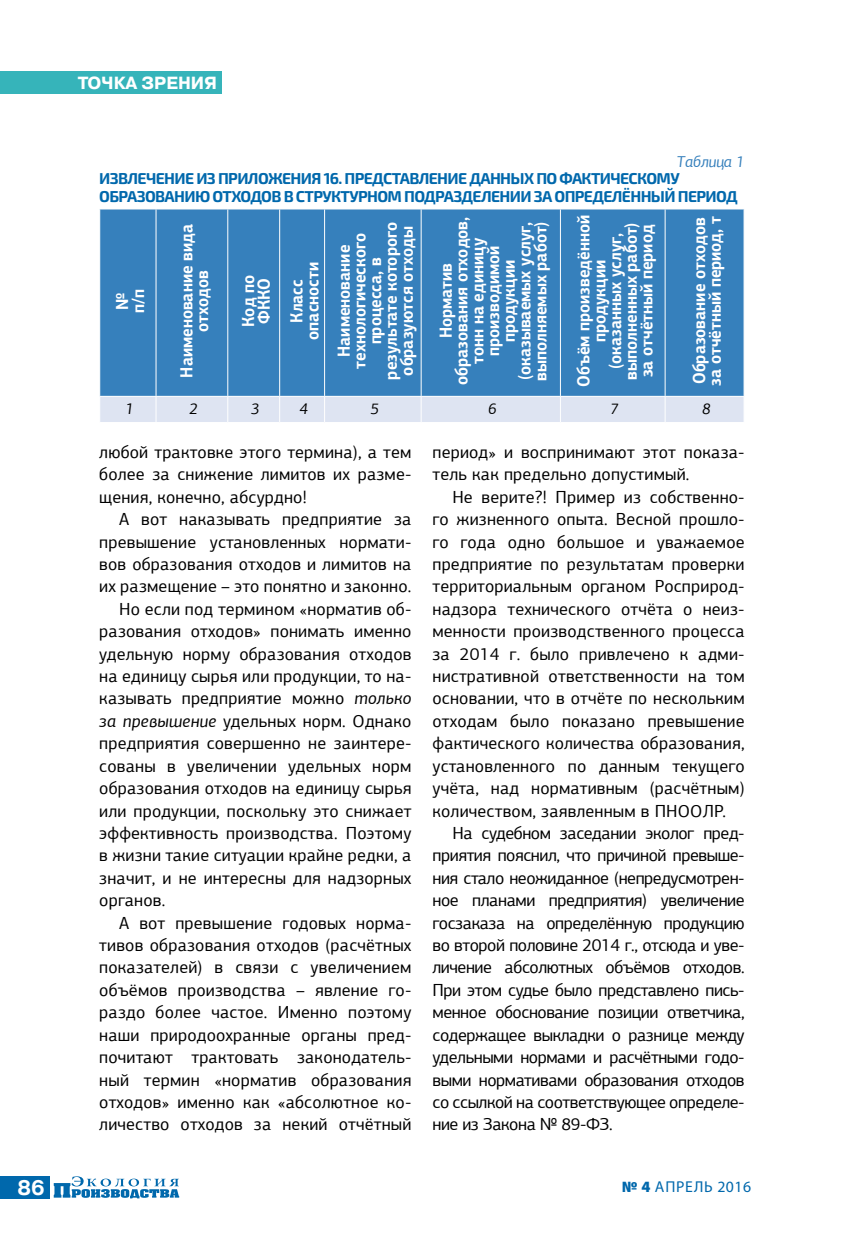
<style>
.page{position:relative;width:844px;height:1241px;background:#fff}
.page>*{position:absolute;margin:0;border:0;box-sizing:border-box;transform-origin:0 0}
.t1{font:700 21px "Pragmatica C";color:#fff}
.t2{font:17.5px/22.4px "PF Agora Sans Pro";letter-spacing:.01em;color:#000;text-align:justify}
.t3{font:700 17.5px/15.8px "PF Agora Sans Pro";color:#fff;text-align:center;scale:.9 1}
.t4{font:700 17.5px "Pragmatica C";color:#fff}
.t5{font:700 15.75px/17.5px "Exo 2.0";letter-spacing:-.04em;color:#0068ac}
.t6{font:15.75px "Myriad Pro";letter-spacing:.045em;color:#0068ac}
.t7{font:italic 15.75px "PF Agora Sans Pro";color:#3680bc}
.t8{font:italic 15.75px "PF Agora Sans Pro";color:#000}
.s1{font-style:italic}
.s2{font-weight:900}
</style>
<div class="page">
<div style="left:0;top:1176px;width:50px;height:22px;background:#0068ac"></div>
<svg style="left:54px;top:1176px;width:125px;height:22px"></svg>
<div style="left:0;top:71px;width:222px;height:22px;background:#36b4ba"></div>
<div style="left:100px;top:209px;width:643px;height:187px;background:#3680bc"></div>
<div style="left:100px;top:397px;width:644px;height:25px;background:#dee4f2"></div>
<hr style="left:155px;top:209px;width:1px;height:187px;background:#fff">
<hr style="left:227px;top:209px;width:1px;height:187px;background:#fff">
<hr style="left:279px;top:209px;width:1px;height:187px;background:#fff">
<hr style="left:324px;top:209px;width:1px;height:187px;background:#fff">
<hr style="left:420px;top:209px;width:1px;height:187px;background:#fff">
<hr style="left:560px;top:209px;width:1px;height:187px;background:#fff">
<hr style="left:664px;top:209px;width:1px;height:187px;background:#fff">
<p class="t4" style="left:78px;top:73px;width:141px">точка зрения</p>
<p class="t7" style="left:676px;top:152px;width:70px">Таблица 1</p>
<p class="t5" style="left:99px;top:170px;width:639px">ИЗВЛЕЧЕНИЕ ИЗ ПРИЛОЖЕНИЯ 16. ПРЕДСТАВЛЕНИЕ ДАННЫХ ПО ФАКТИЧЕСКОМУ<br>ОБРАЗОВАНИЮ ОТХОДОВ В СТРУКТУРНОМ ПОДРАЗДЕЛЕНИИ ЗА ОПРЕДЕЛЁННЫЙ ПЕРИОД</p>
<p class="t3" style="left:114px;top:313px;width:28px;text-align:left;rotate:-90deg">№ п/п</p>
<p class="t3" style="left:178px;top:377px;width:172px;rotate:-90deg">Наименование вида отходов</p>
<p class="t3" style="left:240px;top:327px;width:59px;text-align:left;rotate:-90deg">Код по<br>ФККО</p>
<p class="t3" style="left:288px;top:339px;width:88px;rotate:-90deg">Класс опасности</p>
<p class="t3" style="left:335px;top:379px;width:176px;rotate:-90deg">Наименование технологического процесса, в результате которого образуются отходы</p>
<p class="t3" style="left:437px;top:385px;width:188px;rotate:-90deg">Норматив образования отходов, тонн на единицу производимой продукции (оказываемых услуг, выполняемых работ)</p>
<p class="t3" style="left:575px;top:387px;width:192px;rotate:-90deg">Объём произведённой продукции (оказанных услуг, выполненных работ) за отчётный период</p>
<p class="t3" style="left:690px;top:385px;width:190px;text-align:left;rotate:-90deg">Образование отходов за отчётный период, т</p>
<p class="t8" style="left:125px;top:398px;width:10px">1</p>
<p class="t8" style="left:189px;top:398px;width:10px">2</p>
<p class="t8" style="left:251px;top:398px;width:10px">3</p>
<p class="t8" style="left:299px;top:398px;width:10px">4</p>
<p class="t8" style="left:370px;top:398px;width:10px">5</p>
<p class="t8" style="left:488px;top:398px;width:10px">6</p>
<p class="t8" style="left:610px;top:398px;width:10px">7</p>
<p class="t8" style="left:702px;top:398px;width:10px">8</p>
<p class="t2" style="left:99px;top:440px;width:313px">любой трактовке этого термина), а тем более за снижение лимитов их разме&shy;щения, конечно, абсурдно!</p>
<p class="t2" style="left:119px;top:508px;width:294px">А вот наказывать предприятие за</p>
<p class="t2" style="left:99px;top:530px;width:313px">превышение установленных нормати-</p>
<p class="t2" style="left:99px;top:552px;width:313px">вов образования отходов и лимитов на</p>
<p class="t2" style="left:99px;top:575px;width:313px">их размещение – это понятно и законно.</p>
<p class="t2" style="left:119px;top:597px;width:294px">Но если под термином «норматив об-</p>
<p class="t2" style="left:99px;top:620px;width:313px">разования отходов» понимать именно</p>
<p class="t2" style="left:99px;top:642px;width:313px">удельную норму образования отходов</p>
<p class="t2" style="left:99px;top:664px;width:313px">на единицу сырья или продукции, то на-</p>
<p class="t2" style="left:99px;top:687px;width:313px">казывать предприятие можно <span class="s1">только</span></p>
<p class="t2" style="left:99px;top:709px;width:313px"><span class="s1">за превышение</span> удельных норм. Однако</p>
<p class="t2" style="left:99px;top:732px;width:313px">предприятия совершенно не заинтере-</p>
<p class="t2" style="left:99px;top:754px;width:313px">сованы в увеличении удельных норм</p>
<p class="t2" style="left:99px;top:776px;width:313px">образования отходов на единицу сырья</p>
<p class="t2" style="left:99px;top:799px;width:313px">или продукции, поскольку это снижает</p>
<p class="t2" style="left:99px;top:821px;width:313px">эффективность производства. Поэтому</p>
<p class="t2" style="left:99px;top:844px;width:313px">в жизни такие ситуации крайне редки, а</p>
<p class="t2" style="left:99px;top:866px;width:313px">значит, и не интересны для надзорных</p>
<p class="t2" style="left:99px;top:888px;width:67px">органов.</p>
<p class="t2" style="left:119px;top:911px;width:294px">А вот превышение годовых норма-</p>
<p class="t2" style="left:99px;top:933px;width:313px">тивов образования отходов (расчётных</p>
<p class="t2" style="left:99px;top:956px;width:313px">показателей) в связи с увеличением</p>
<p class="t2" style="left:99px;top:978px;width:313px">объёмов производства – явление го-</p>
<p class="t2" style="left:99px;top:1000px;width:313px">раздо более частое. Именно поэтому</p>
<p class="t2" style="left:99px;top:1023px;width:313px">наши природоохранные органы пред-</p>
<p class="t2" style="left:99px;top:1045px;width:313px">почитают трактовать законодатель-</p>
<p class="t2" style="left:99px;top:1068px;width:313px">ный термин «норматив образования</p>
<p class="t2" style="left:99px;top:1090px;width:313px">отходов» именно как «абсолютное ко-</p>
<p class="t2" style="left:99px;top:1112px;width:313px">личество отходов за некий отчётный</p>
<p class="t2" style="left:432px;top:440px;width:313px">период» и воспринимают этот показа&shy;тель как предельно допустимый.</p>
<p class="t2" style="left:432px;top:485px;width:313px;text-indent:20px">Не верите?! Пример из собственно&shy;го жизненного опыта. Весной прошло&shy;го года одно большое и уважаемое предприятие по результатам проверки территориальным органом Росприрод&shy;надзора технического отчёта о неиз&shy;менности производственного процесса за 2014 г. было привлечено к адми&shy;нистративной ответственности на том основании, что в отчёте по нескольким отходам было показано превышение фактического количества образования, установленного по данным текущего учёта, над нормативным (расчётным) количеством, заявленным в ПНООЛР.</p>
<p class="t2" style="left:432px;top:821px;width:313px;text-indent:20px">На судебном заседании эколог пред&shy;приятия пояснил, что причиной превыше&shy;ния стало неожиданное (непредусмотрен&shy;ное планами предприятия) увеличение госзаказа на определённую продукцию во второй половине 2014 г., отсюда и уве&shy;личение абсолютных объёмов отходов.<br>При этом судье было представлено пись&shy;менное обоснование позиции ответчика, содержащее выкладки о разнице между удельными нормами и расчётными годо&shy;выми нормативами образования отходов со ссылкой на соответствующее определе&shy;ние из Закона № 89-ФЗ.</p>
<p class="t1" style="left:17px;top:1176px;width:29px">86</p>
<p class="t6" style="left:621px;top:1176px;width:131px"><span class="s2">№ 4</span> АПРЕЛЬ 2016</p>
</div>
